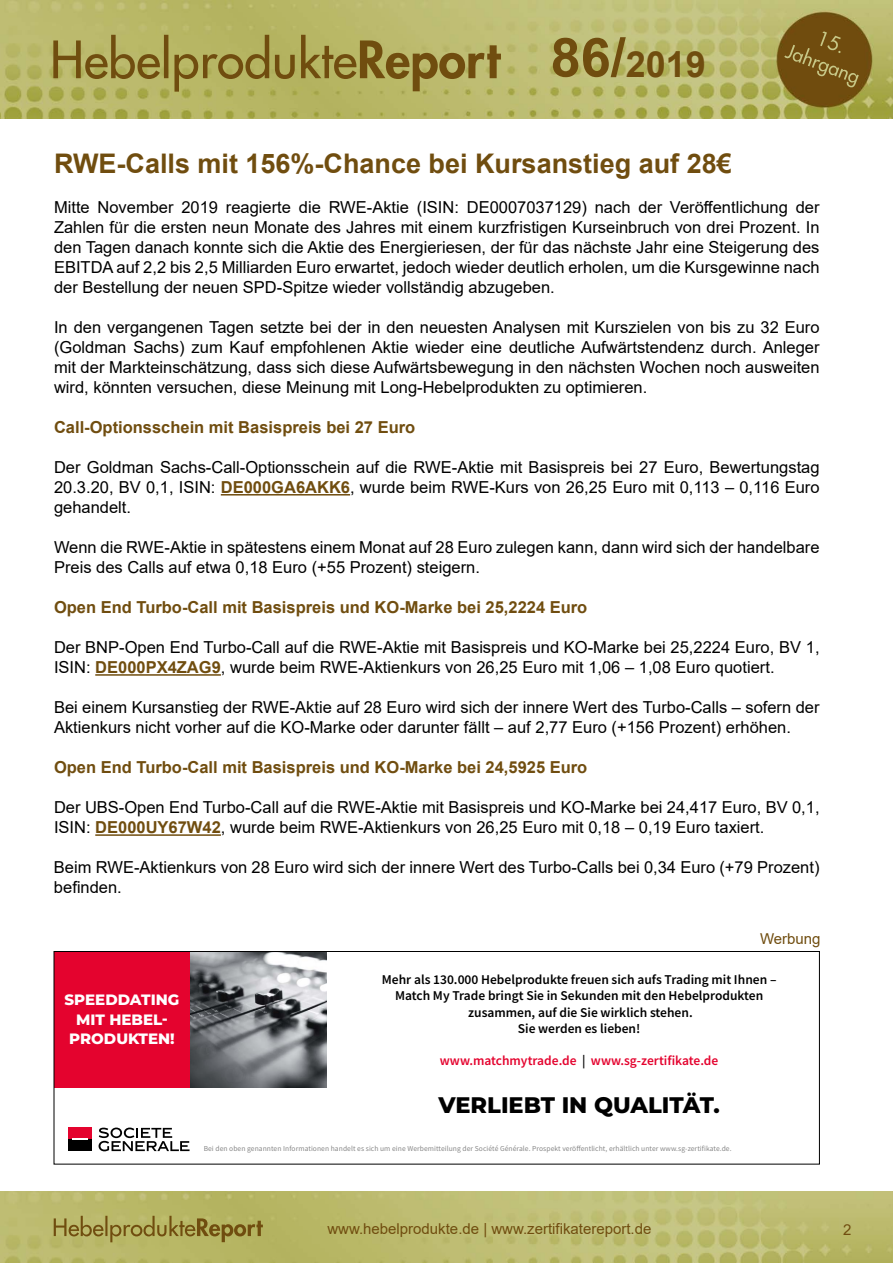
<style>
.page{position:relative;width:893px;height:1263px;background:#fff}
.page>*{position:absolute;margin:0;border:0;box-sizing:border-box;transform-origin:0 0}
.t1{font:700 36px "Arial";color:#704d0f}
.t2{font:700 27px "Arial";color:#704d0f}
.t3{font:800 22.5px "Montserrat";color:#000}
.t4{font:16.5px/20px "Arial";color:#000}
.t5{font:700 16.5px "Arial";color:#704d0f}
.t6{font:15px "Arial";color:#704d0f}
.t7{font:800 15px/19.5px "Montserrat";color:#fff;text-align:center}
.t8{font:600 13.5px/16.2px "Source Sans Pro";color:#000;text-align:center}
.t9{font:600 13.5px "Source Sans Pro";color:#e4032e}
.t10{font:7.5px "Source Sans Pro";letter-spacing:.01em;color:#878787}
.s1{font-size:54px}
.s2{font-weight:700;color:#704d0f}
.s3{color:#000}
</style>
<div class="page">
<img style="left:0;top:1192px;width:893px;height:71px">
<img style="left:0;top:0;width:893px;height:119px">
<hr style="left:221px;top:494px;width:129px;height:1px;background:#704d0f">
<hr style="left:95px;top:674px;width:126px;height:2px;background:#704d0f">
<hr style="left:95px;top:834px;width:126px;height:2px;background:#704d0f">
<svg style="left:99px;top:1127px;width:91px;height:24px"></svg>
<div style="left:68px;top:1127px;width:24px;height:13px;background:#e4032e"></div>
<div style="left:68px;top:1139px;width:24px;height:12px;background:#000"></div>
<svg style="left:72px;top:1139px;width:15px;height:1px"></svg>
<div style="left:54px;top:951px;width:136px;height:134px;background:#e4032e"></div>
<img style="left:190px;top:953px;width:136px;height:134px">
<div style="left:54px;top:951px;width:766px;height:213px;border:1px solid #000"></div>
<h1 class="t1" style="left:551px;top:39px;width:157px"><span class="s1">86/</span>2019</h1>
<h2 class="t2" style="left:54px;top:144px;width:679px">RWE-Calls mit 156%-Chance bei Kursanstieg auf 28€</h2>
<p class="t4" style="left:54px;top:197px;width:767px;text-align:justify">Mitte November 2019 reagierte die RWE-Aktie (ISIN: DE0007037129) nach der Veröffentlichung der Zahlen für die ersten neun Monate des Jahres mit einem kurzfristigen Kurseinbruch von drei Prozent. In den Tagen danach konnte sich die Aktie des Energieriesen, der für das nächste Jahr eine Steigerung des EBITDA auf 2,2 bis 2,5 Milliarden Euro erwartet, jedoch wieder deutlich erholen, um die Kursgewinne nach der Bestellung der neuen SPD-Spitze wieder vollständig abzugeben.</p>
<p class="t4" style="left:54px;top:317px;width:767px;text-align:justify">In den vergangenen Tagen setzte bei der in den neuesten Analysen mit Kurszielen von bis zu 32 Euro (Goldman Sachs) zum Kauf empfohlenen Aktie wieder eine deutliche Aufwärtstendenz durch. Anleger mit der Markteinschätzung, dass sich diese Aufwärtsbewegung in den nächsten Wochen noch ausweiten wird, könnten versuchen, diese Meinung mit Long-Hebelprodukten zu optimieren.</p>
<p class="t5" style="left:54px;top:415px;width:363px">Call-Optionsschein mit Basispreis bei 27 Euro</p>
<p class="t4" style="left:54px;top:457px;width:767px;text-align:justify">Der Goldman Sachs-Call-Optionsschein auf die RWE-Aktie mit Basispreis bei 27 Euro, Bewertungstag 20.3.20, BV 0,1, ISIN: <span class="s2">DE000GA6AKK6</span>, wurde beim RWE-Kurs von 26,25 Euro mit 0,113 – 0,116 Euro gehandelt.</p>
<p class="t4" style="left:54px;top:537px;width:767px">Wenn die RWE-Aktie in spätestens einem Monat auf 28 Euro zulegen kann, dann wird sich der handelbare<br>Preis des Calls auf etwa 0,18 Euro (+55 Prozent) steigern.</p>
<p class="t5" style="left:54px;top:596px;width:535px">Open End Turbo-Call mit Basispreis und KO-Marke bei 25,2224 Euro</p>
<p class="t4" style="left:54px;top:637px;width:767px">Der BNP-Open End Turbo-Call auf die RWE-Aktie mit Basispreis und KO-Marke bei 25,2224 Euro, BV 1,<br>ISIN: <span class="s2">DE000PX4ZAG9</span>, wurde beim RWE-Aktienkurs von 26,25 Euro mit 1,06 – 1,08 Euro quotiert.</p>
<p class="t4" style="left:54px;top:697px;width:767px">Bei einem Kursanstieg der RWE-Aktie auf 28 Euro wird sich der innere Wert des Turbo-Calls – sofern der<br>Aktienkurs nicht vorher auf die KO-Marke oder darunter fällt – auf 2,77 Euro (+156 Prozent) erhöhen.</p>
<p class="t5" style="left:54px;top:756px;width:535px">Open End Turbo-Call mit Basispreis und KO-Marke bei 24,5925 Euro</p>
<p class="t4" style="left:54px;top:797px;width:767px">Der UBS-Open End Turbo-Call auf die RWE-Aktie mit Basispreis und KO-Marke bei 24,417 Euro, BV 0,1,<br>ISIN: <span class="s2">DE000UY67W42</span>, wurde beim RWE-Aktienkurs von 26,25 Euro mit 0,18 – 0,19 Euro taxiert.</p>
<p class="t4" style="left:54px;top:857px;width:767px">Beim RWE-Aktienkurs von 28 Euro wird sich der innere Wert des Turbo-Calls bei 0,34 Euro (+79 Prozent) befinden.</p>
<p class="t7" style="left:65px;top:989px;width:116px">SPEEDDATING<br>MIT HEBEL-<br>PRODUKTEN!</p>
<p class="t6" style="left:760px;top:929px;width:62px">Werbung</p>
<p class="t8" style="left:382px;top:971px;width:396px">Mehr als 130.000 Hebelprodukte freuen sich aufs Trading mit Ihnen – Match My Trade bringt Sie in Sekunden mit den Hebelprodukten zusammen, auf die Sie wirklich stehen.<br>Sie werden es lieben!</p>
<p class="t9" style="left:440px;top:1052px;width:280px">www.matchmytrade.de <span class="s3">|</span> www.sg-zertifikate.de</p>
<h3 class="t3" style="left:439px;top:1088px;width:283px">VERLIEBT IN QUALITÄT.</h3>
<p class="t10" style="left:204px;top:1144px;width:529px">Bei den oben genannten Informationen handelt es sich um eine Werbemitteilung der Société Générale. Prospekt veröffentlicht, erhältlich unter www.sg-zertifikate.de.</p>
<p class="t6" style="left:327px;top:1218px;width:326px">www.hebelprodukte.de | www.zertifikatereport.de</p>
<p class="t6" style="left:843px;top:1219px;width:10px">2</p>
</div>
